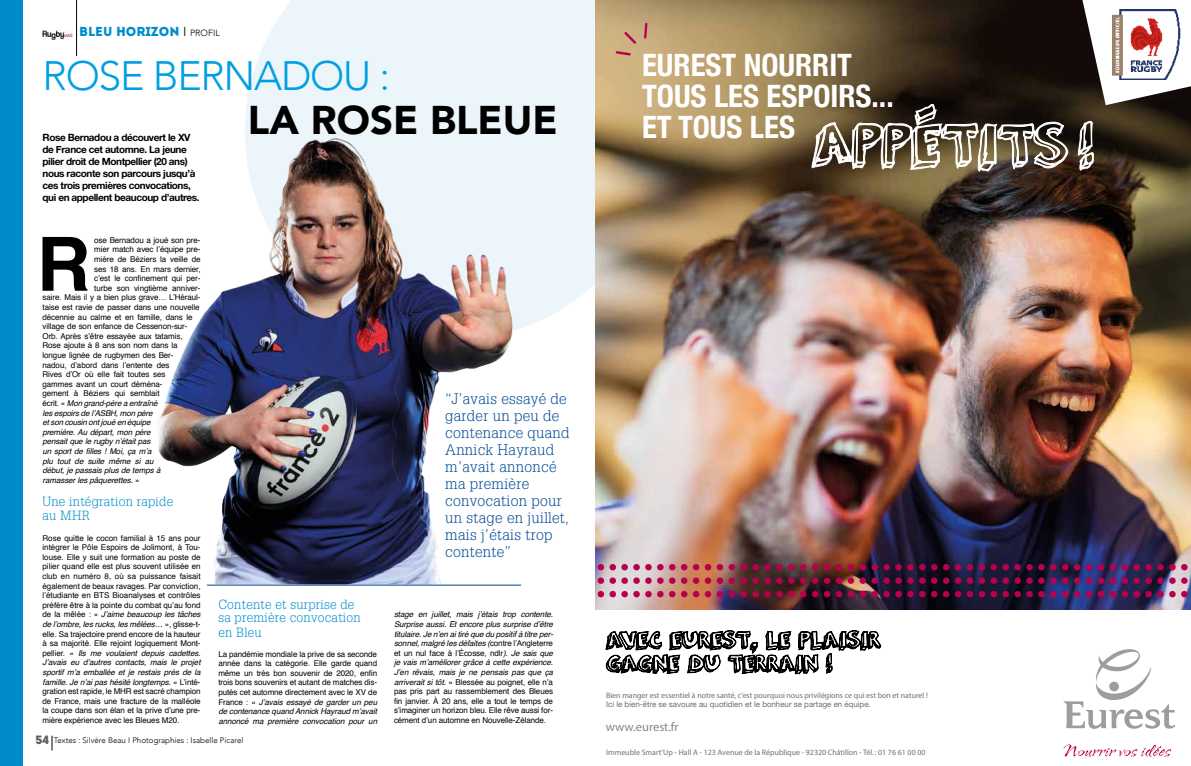
<style>
.page{position:relative;width:1191px;height:766px;background:#fff}
.page>*{position:absolute;margin:0;border:0;box-sizing:border-box;transform-origin:0 0}
.t1{font:700 74.7px "Helvetica";color:#000}
.t2{font:300 41px "Avenir";letter-spacing:-.03em;color:#009fe3}
.t3{font:900 40px "Avenir";color:#000}
.t4{font:700 condensed 30.8px/30.8px "Helvetica Neue";color:#fff}
.t5{font:300 15px/17px "Glypha";letter-spacing:.02em;color:#004996}
.t6{font:300 13px/13.6px "Glypha";letter-spacing:.02em;color:#008ccc}
.t7{font:13px "Intro";color:#008ccc}
.t8{font:12.5px "Myriad Pro";color:#878787}
.t9{font:10px/12px "Alte Haas Grotesk Bold";letter-spacing:-.04em;color:#000}
.t10{font:8px/9.6px "Helvetica";letter-spacing:-.01em;color:#000;text-align:justify}
.t11{font:italic 8px/9.6px "Helvetica";letter-spacing:-.02em;color:#000;text-align:justify}
.t12{font:300 8px "Avenir";color:#000}
.t13{font:7.9px "Myriad Pro";color:#706f6f}
.t14{font:7.9px "Helvetica Neue";color:#706f6f}
.s1{font-family:"Avenir";font-weight:300;color:#000}
.s2{font-family:"Avenir";font-weight:300;font-size:9px;color:#000}
.s3{font-style:normal}
.s4{font-style:italic}
.s5{font-family:"Intro";font-weight:400;font-size:12px;color:#5b595b}
</style>
<div class="page">
<img style="left:42px;top:30px;width:30px;height:9px">
<hr style="left:76px;top:0;width:1px;height:56px;background:#000">
<svg style="left:52px;top:735px;width:1px;height:15px"></svg>
<div style="left:245px;top:0;width:350px;height:330px;background:#ebf5fa"></div>
<div style="left:0;top:0;width:23px;height:765px;background:#008bcb"></div>
<img style="left:595px;top:0;width:596px;height:610px">
<svg style="left:1063px;top:649px;width:112px;height:79px"></svg>
<svg style="left:1063px;top:744px;width:108px;height:12px"></svg>
<img style="left:595px;top:564px;width:596px;height:6px">
<img style="left:595px;top:577px;width:596px;height:6px">
<img style="left:595px;top:590px;width:596px;height:7px">
<svg style="left:616px;top:51px;width:15px;height:5px"></svg>
<svg style="left:624px;top:32px;width:12px;height:12px"></svg>
<svg style="left:644px;top:23px;width:3px;height:16px"></svg>
<svg style="left:606px;top:605px;width:275px;height:70px"></svg>
<svg style="left:811px;top:0;width:380px;height:172px"></svg>
<img style="left:157px;top:138px;width:358px;height:446px">
<hr style="left:207px;top:584px;width:314px;height:1px;background:#004996">
<h3 class="t7" style="left:79px;top:24px;width:142px">BLEU HORIZON <span class="s1">I</span> <span class="s2">PROFIL</span></h3>
<h2 class="t2" style="left:43px;top:52px;width:349px">ROSE BERNADOU :</h2>
<h3 class="t3" style="left:248px;top:86px;width:311px">LA ROSE BLEUE</h3>
<p class="t9" style="left:43px;top:131px;width:158px">Rose Bernadou a découvert le XV de France cet automne. La jeune pilier droit de Montpellier (20 ans) nous raconte son parcours jusqu’à ces trois premières convocations, qui en appellent beaucoup d’autres.</p>
<h1 class="t1" style="left:37px;top:204px;width:55px">R</h1>
<p class="t10" style="left:94px;top:235px;width:108px">ose Bernadou a joué son pre-</p>
<p class="t10" style="left:94px;top:245px;width:108px">mier match avec l’équipe pre-</p>
<p class="t10" style="left:94px;top:254px;width:108px">mière de Béziers la veille de</p>
<p class="t10" style="left:94px;top:264px;width:108px">ses 18 ans. En mars dernier,</p>
<p class="t10" style="left:94px;top:274px;width:108px">c’est le confinement qui per-</p>
<p class="t10" style="left:94px;top:283px;width:108px">turbe son vingtième anniver-</p>
<p class="t10" style="left:43px;top:293px;width:159px">saire. Mais il y a bien plus grave… L’Héraul-</p>
<p class="t10" style="left:43px;top:302px;width:158px">taise est ravie de passer dans une nouvelle</p>
<p class="t10" style="left:43px;top:312px;width:151px">décennie au calme et en famille, dans le</p>
<p class="t10" style="left:43px;top:322px;width:146px">village de son enfance de Cessenon-sur-</p>
<p class="t10" style="left:43px;top:331px;width:141px">Orb. Après s’être essayée aux tatamis,</p>
<p class="t10" style="left:43px;top:341px;width:136px">Rose ajoute à 8 ans son nom dans la</p>
<p class="t10" style="left:43px;top:350px;width:132px">longue lignée de rugbymen des Ber-</p>
<p class="t10" style="left:43px;top:360px;width:128px">nadou, d’abord dans l’entente des</p>
<p class="t10" style="left:43px;top:370px;width:124px">Rives d’Or où elle fait toutes ses</p>
<p class="t10" style="left:43px;top:379px;width:121px">gammes avant un court déména-</p>
<p class="t10" style="left:43px;top:389px;width:118px">gement à Béziers qui semblait</p>
<p class="t11" style="left:43px;top:398px;width:116px"><span class="s3">écrit. «</span> Mon grand-père a entraîné</p>
<p class="t11" style="left:43px;top:408px;width:111px">les espoirs de l’ASBH, mon père</p>
<p class="t11" style="left:43px;top:417px;width:109px">et son cousin ont joué en équipe</p>
<p class="t11" style="left:43px;top:427px;width:109px">première. Au départ, mon père</p>
<p class="t11" style="left:43px;top:437px;width:109px">pensait que le rugby n’était pas</p>
<p class="t11" style="left:43px;top:446px;width:110px">un sport de filles ! Moi, ça m’a</p>
<p class="t11" style="left:43px;top:456px;width:112px">plu tout de suite même si au</p>
<p class="t11" style="left:43px;top:465px;width:119px">début, je passais plus de temps à</p>
<p class="t11" style="left:43px;top:475px;width:99px">ramasser les pâquerettes. <span class="s3">»</span></p>
<h3 class="t6" style="left:43px;top:494px;width:132px">Une intégration rapide au MHR</h3>
<p class="t10" style="left:43px;top:533px;width:159px">Rose quitte le cocon familial à 15 ans pour intégrer le Pôle Espoirs de Jolimont, à Tou&shy;louse. Elle y suit une formation au poste de pilier quand elle est plus souvent utilisée en club en numéro 8, où sa puissance faisait également de beaux ravages. Par conviction, l’étudiante en BTS Bioanalyses et contrôles préfère être à la pointe du combat qu’au fond de la mêlée : « <span class="s4">J’aime beaucoup les tâches de l’ombre, les rucks, les mêlées…</span> », glisse-t&shy;elle. Sa trajectoire prend encore de la hauteur à sa majorité. Elle rejoint logiquement Mont&shy;pellier. « <span class="s4">Ils me voulaient depuis cadettes.<br>J’avais eu d’autres contacts, mais le projet sportif m’a emballée et je restais près de la famille. Je n’ai pas hésité longtemps.</span> » L’inté&shy;gration est rapide, le MHR est sacré champion de France, mais une fracture de la malléole la coupe dans son élan et la prive d’une pre&shy;mière expérience avec les Bleues M20.</p>
<h3 class="t6" style="left:218px;top:597px;width:144px">Contente et surprise de sa première convocation</h3>
<h3 class="t6" style="left:218px;top:625px;width:45px">en Bleu</h3>
<p class="t10" style="left:218px;top:649px;width:160px">La pandémie mondiale la prive de sa seconde année dans la catégorie. Elle garde quand même un très bon souvenir de 2020, enfin trois bons souvenirs et autant de matches dis&shy;putés cet automne directement avec le XV de France : « <span class="s4">J’avais essayé de garder un peu de contenance quand Annick Hayraud m’avait annoncé ma première convocation pour un</span></p>
<p class="t12" style="left:35px;top:734px;width:209px"><span class="s5">54</span> Textes : Silvère Beau I Photographies : Isabelle Picarel</p>
<h3 class="t5" style="left:445px;top:389px;width:126px">“J’avais essayé de garder un peu de contenance quand<br>Annick Hayraud m’avait annoncé ma première convocation pour un stage en juillet, mais j’étais trop contente”</h3>
<p class="t11" style="left:394px;top:609px;width:161px">stage en juillet, mais j’étais trop contente.<br>Surprise aussi. Et encore plus surprise d’être titulaire. Je n’en ai tiré que du positif à titre per&shy;sonnel, malgré les défaites (<span class="s3">contre l’Angleterre et un nul face à l’Écosse, ndlr</span>). Je sais que je vais m’améliorer grâce à cette expérience.<br>J’en rêvais, mais je ne pensais pas que ça arriverait si tôt. <span class="s3">» Blessée au poignet, elle n’a pas pris part au rassemblement des Bleues fin janvier. À 20 ans, elle a tout le temps de s’imaginer un horizon bleu. Elle rêve aussi for&shy;cément d’un automne en Nouvelle-Zélande.</span></p>
<h3 class="t4" style="left:642px;top:48px;width:253px">EUREST NOURRIT<br>TOUS LES ESPOIRS...<br>ET TOUS LES</h3>
<p class="t13" style="left:606px;top:690px;width:323px">Bien manger est essentiel à notre santé, c’est pourquoi nous privilégions ce qui est bon et naturel !</p>
<p class="t14" style="left:606px;top:698px;width:266px">Ici le bien-être se savoure au quotidien et le bonheur se partage en équipe.</p>
<h3 class="t8" style="left:606px;top:718px;width:74px">www.eurest.fr</h3>
<p class="t13" style="left:606px;top:747px;width:321px">Immeuble Smart’Up - Hall A - 123 Avenue de la République - 92320 Châtillon - Tél. : 01 76 61 00 00</p>
</div>
